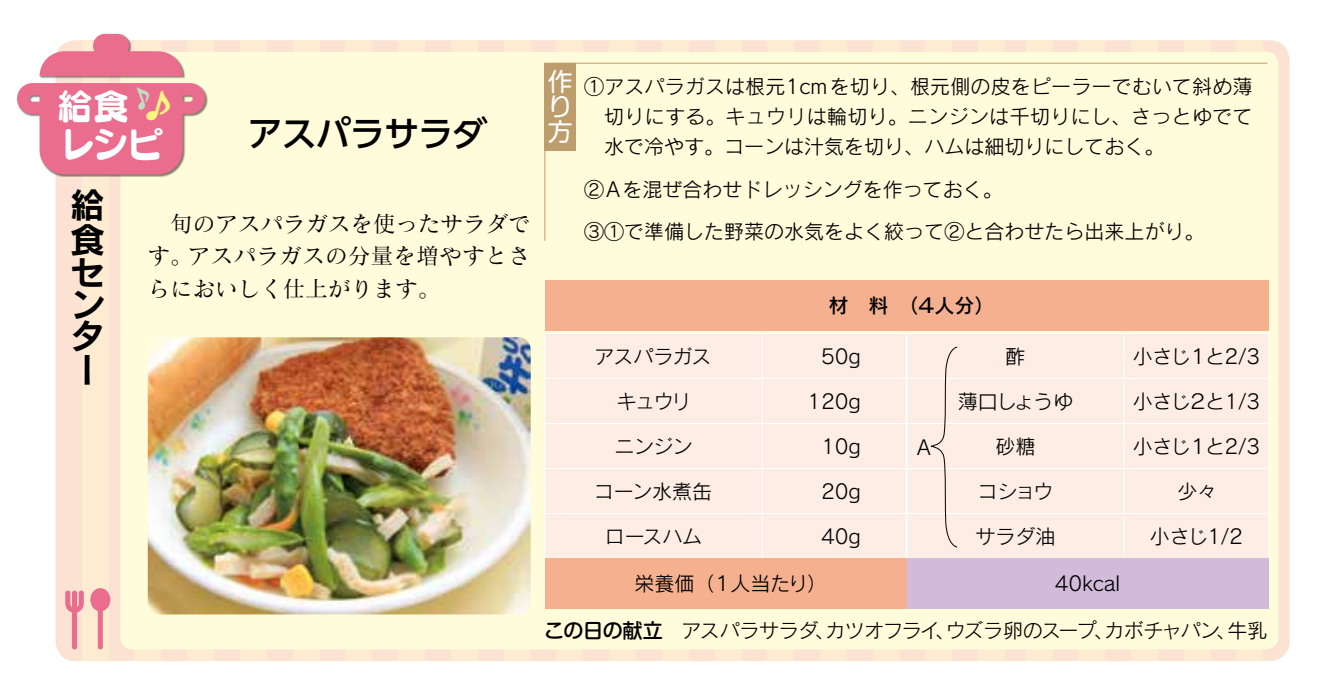
<style>
.page{position:relative;width:1325px;height:695px;background:#fff}
.page>*{position:absolute;margin:0;border:0;box-sizing:border-box;transform-origin:0 0}
.t1{font:36px/38px "Slump Std DB";color:#fff}
.t2{font:500 35px "UD Shin Go Pro";letter-spacing:-.03em;color:#000}
.t3{font:35px/33px "Rodin Pro B";color:#000;text-align:justify}
.t4{font:25px/25px "Shin M Go Pro";color:#fff;text-align:justify}
.t5{font:22.5px/32.5px "Matisse Pro M";color:#000;text-align:right}
.t6{font:20px/30px "Rodin Pro M";color:#000;text-align:justify}
.t7{font:20px "Rodin Pro M";letter-spacing:-.02em;color:#000}
.t8{font:20px "Rodin Pro DB";color:#000}
.s1{font-family:"Shin M Go Pro";font-weight:500}
</style>
<div class="page">
<div style="left:56px;top:40px;width:1233px;height:621px;background:#fce2d3;border-radius:20px"></div>
<div style="left:82px;top:40px;width:26px;height:621px;background:#feecd2"></div>
<div style="left:187px;top:40px;width:27px;height:621px;background:#feecd2"></div>
<div style="left:240px;top:40px;width:26px;height:621px;background:#feecd2"></div>
<div style="left:293px;top:40px;width:26px;height:621px;background:#feecd2"></div>
<div style="left:345px;top:40px;width:27px;height:621px;background:#feecd2"></div>
<div style="left:398px;top:40px;width:26px;height:621px;background:#feecd2"></div>
<div style="left:451px;top:40px;width:26px;height:621px;background:#feecd2"></div>
<div style="left:504px;top:40px;width:26px;height:621px;background:#feecd2"></div>
<div style="left:556px;top:40px;width:27px;height:621px;background:#feecd2"></div>
<div style="left:609px;top:40px;width:26px;height:621px;background:#feecd2"></div>
<div style="left:662px;top:40px;width:26px;height:621px;background:#feecd2"></div>
<div style="left:714px;top:40px;width:27px;height:621px;background:#feecd2"></div>
<div style="left:1025px;top:40px;width:26px;height:621px;background:#feecd2"></div>
<div style="left:767px;top:40px;width:26px;height:621px;background:#feecd2"></div>
<div style="left:1078px;top:40px;width:26px;height:621px;background:#feecd2"></div>
<div style="left:820px;top:40px;width:26px;height:621px;background:#feecd2"></div>
<div style="left:1131px;top:40px;width:26px;height:621px;background:#feecd2"></div>
<div style="left:872px;top:40px;width:27px;height:621px;background:#feecd2"></div>
<div style="left:1183px;top:40px;width:27px;height:621px;background:#feecd2"></div>
<div style="left:925px;top:40px;width:26px;height:621px;background:#feecd2"></div>
<div style="left:1236px;top:40px;width:26px;height:621px;background:#feecd2"></div>
<div style="left:978px;top:40px;width:26px;height:621px;background:#feecd2"></div>
<div style="left:120px;top:52px;width:1158px;height:597px;background:#fffcdb;border-radius:12px"></div>
<div style="left:545px;top:281px;width:722px;height:50px;background:#f5b090"></div>
<img style="left:148px;top:337px;width:382px;height:277px">
<div style="left:545px;top:63px;width:31px;height:87px;background:#be9d6d"></div>
<div style="left:545px;top:334px;width:360px;height:224px;background:#fdede4"></div>
<hr style="left:544px;top:333px;width:218px;height:1px;background:#fff">
<hr style="left:544px;top:334px;width:1px;height:44px;background:#fff">
<hr style="left:762px;top:333px;width:144px;height:1px;background:#fff">
<hr style="left:761px;top:334px;width:1px;height:44px;background:#fff">
<hr style="left:544px;top:378px;width:218px;height:1px;background:#fff">
<hr style="left:544px;top:379px;width:1px;height:44px;background:#fff">
<hr style="left:762px;top:378px;width:144px;height:1px;background:#fff">
<hr style="left:761px;top:379px;width:1px;height:44px;background:#fff">
<hr style="left:544px;top:423px;width:218px;height:1px;background:#fff">
<hr style="left:544px;top:424px;width:1px;height:44px;background:#fff">
<hr style="left:762px;top:423px;width:144px;height:1px;background:#fff">
<hr style="left:761px;top:424px;width:1px;height:44px;background:#fff">
<hr style="left:544px;top:468px;width:218px;height:1px;background:#fff">
<hr style="left:544px;top:469px;width:1px;height:44px;background:#fff">
<hr style="left:762px;top:468px;width:144px;height:1px;background:#fff">
<hr style="left:761px;top:469px;width:1px;height:44px;background:#fff">
<hr style="left:544px;top:513px;width:218px;height:1px;background:#fff">
<hr style="left:544px;top:514px;width:1px;height:44px;background:#fff">
<hr style="left:762px;top:513px;width:144px;height:1px;background:#fff">
<hr style="left:761px;top:514px;width:1px;height:44px;background:#fff">
<hr style="left:544px;top:558px;width:218px;height:1px;background:#fff">
<hr style="left:762px;top:558px;width:144px;height:1px;background:#fff">
<div style="left:907px;top:334px;width:360px;height:224px;background:#fdede4"></div>
<hr style="left:906px;top:333px;width:217px;height:1px;background:#fff">
<hr style="left:1123px;top:333px;width:145px;height:1px;background:#fff">
<hr style="left:1123px;top:334px;width:1px;height:44px;background:#fff">
<hr style="left:1267px;top:334px;width:1px;height:44px;background:#fff">
<hr style="left:1123px;top:378px;width:145px;height:1px;background:#fff">
<hr style="left:1123px;top:379px;width:1px;height:44px;background:#fff">
<hr style="left:1267px;top:379px;width:1px;height:44px;background:#fff">
<hr style="left:1123px;top:423px;width:145px;height:1px;background:#fff">
<hr style="left:1123px;top:424px;width:1px;height:44px;background:#fff">
<hr style="left:1267px;top:424px;width:1px;height:44px;background:#fff">
<hr style="left:1123px;top:469px;width:1px;height:44px;background:#fff">
<hr style="left:1267px;top:469px;width:1px;height:44px;background:#fff">
<hr style="left:1123px;top:514px;width:1px;height:44px;background:#fff">
<hr style="left:1267px;top:514px;width:1px;height:44px;background:#fff">
<hr style="left:906px;top:378px;width:217px;height:1px;background:#fff">
<hr style="left:906px;top:423px;width:217px;height:1px;background:#fff">
<hr style="left:906px;top:468px;width:217px;height:1px;background:#fff">
<hr style="left:1123px;top:468px;width:145px;height:1px;background:#fff">
<hr style="left:906px;top:513px;width:217px;height:1px;background:#fff">
<hr style="left:1123px;top:513px;width:145px;height:1px;background:#fff">
<hr style="left:906px;top:558px;width:217px;height:1px;background:#fff">
<hr style="left:1123px;top:558px;width:145px;height:1px;background:#fff">
<hr style="left:544px;top:63px;width:1px;height:178px;background:#be9d6d">
<hr style="left:545px;top:63px;width:722px;height:1px;background:#be9d6d">
<div style="left:17px;top:34px;width:191px;height:143px;background:#000;opacity:.5"></div>
<svg style="left:65px;top:590px;width:19px;height:59px"></svg>
<svg style="left:90px;top:588px;width:20px;height:61px"></svg>
<hr style="left:905px;top:333px;width:2px;height:226px;background:#fff">
<div style="left:545px;top:559px;width:361px;height:50px;background:#f5b090"></div>
<div style="left:906px;top:559px;width:362px;height:50px;background:#d1bada"></div>
<svg style="left:930px;top:346px;width:27px;height:202px"></svg>
<svg style="left:17px;top:34px;width:188px;height:140px"></svg>
<h1 class="t1" style="left:57px;top:86px;width:107px">給食レシピ</h1>
<h2 class="t2" style="left:248px;top:105px;width:241px">アスパラサラダ</h2>
<h2 class="t3" style="left:70px;top:186px;width:35px">給食センター</h2>
<p class="t5" style="left:148px;top:207px;width:384px">　旬のアスパラガスを使ったサラダでアスパラガスの分量を増やすとさ</p>
<p class="t5" style="left:148px;top:239px;width:294px;text-align:left">す。<br>らにおいしく仕上がります。</p>
<p class="t4" style="left:548px;top:66px;width:26px">作り方</p>
<p class="t6" style="left:604px;top:71px;width:650px;text-indent:-20px">①アスパラガスは根元1cmを切り、根元側の皮をピーラーでむいて斜め薄切りにする。キュウリは輪切り。ニンジンは千切りにし、さっとゆでて水で冷やす。コーンは汁気を切り、ハムは細切りにしておく。</p>
<p class="t6" style="left:584px;top:167px;width:621px;line-height:42.5px">②Aを混ぜ合わせドレッシングを作っておく。<br>③①で準備した野菜の水気をよく絞って②と合わせたら出来上がり。</p>
<p class="t8" style="left:828px;top:293px;width:167px">材　料　（４人分(</p>
<p class="t6" style="left:594px;top:340px;width:119px">アスパラガス</p>
<p class="t6" style="left:820px;top:340px;width:41px">50g</p>
<p class="t6" style="left:1005px;top:340px;width:21px">酢</p>
<p class="t6" style="left:1132px;top:340px;width:129px">小さじ１と2/3</p>
<p class="t6" style="left:616px;top:385px;width:76px">キュウリ</p>
<p class="t6" style="left:807px;top:385px;width:55px">120g</p>
<p class="t6" style="left:957px;top:385px;width:117px">薄口しょうゆ</p>
<p class="t6" style="left:1132px;top:385px;width:129px">小さじ２と1/3</p>
<p class="t6" style="left:614px;top:430px;width:79px">ニンジン</p>
<p class="t6" style="left:820px;top:430px;width:41px">10g</p>
<p class="t6" style="left:917px;top:431px;width:15px">A</p>
<p class="t6" style="left:995px;top:430px;width:41px">砂糖</p>
<p class="t6" style="left:1132px;top:430px;width:129px">小さじ１と2/3</p>
<p class="t6" style="left:593px;top:475px;width:120px">コーン水煮缶</p>
<p class="t6" style="left:820px;top:475px;width:41px">20g</p>
<p class="t6" style="left:977px;top:475px;width:77px">コショウ</p>
<p class="t6" style="left:1177px;top:475px;width:41px">少々</p>
<p class="t6" style="left:604px;top:520px;width:99px">ロースハム</p>
<p class="t6" style="left:820px;top:520px;width:41px">40g</p>
<p class="t6" style="left:975px;top:520px;width:81px">サラダ油</p>
<p class="t6" style="left:1149px;top:520px;width:94px">小さじ1/2</p>
<p class="t6" style="left:634px;top:568px;width:194px">栄養価（１人当たり）</p>
<p class="t6" style="left:1054px;top:568px;width:67px">40kcal</p>
<p class="t7" style="left:544px;top:617px;width:724px"><span class="s1">この日の献立</span>　アスパラサラダカツオフライウズラ卵のスープカボチャパン牛乳</p>
<p class="t6" style="left:814px;top:615px;width:21px">、</p>
<p class="t6" style="left:934px;top:615px;width:21px">、</p>
<p class="t6" style="left:1093px;top:615px;width:21px">、</p>
<p class="t6" style="left:1215px;top:615px;width:21px">、</p>
</div>
